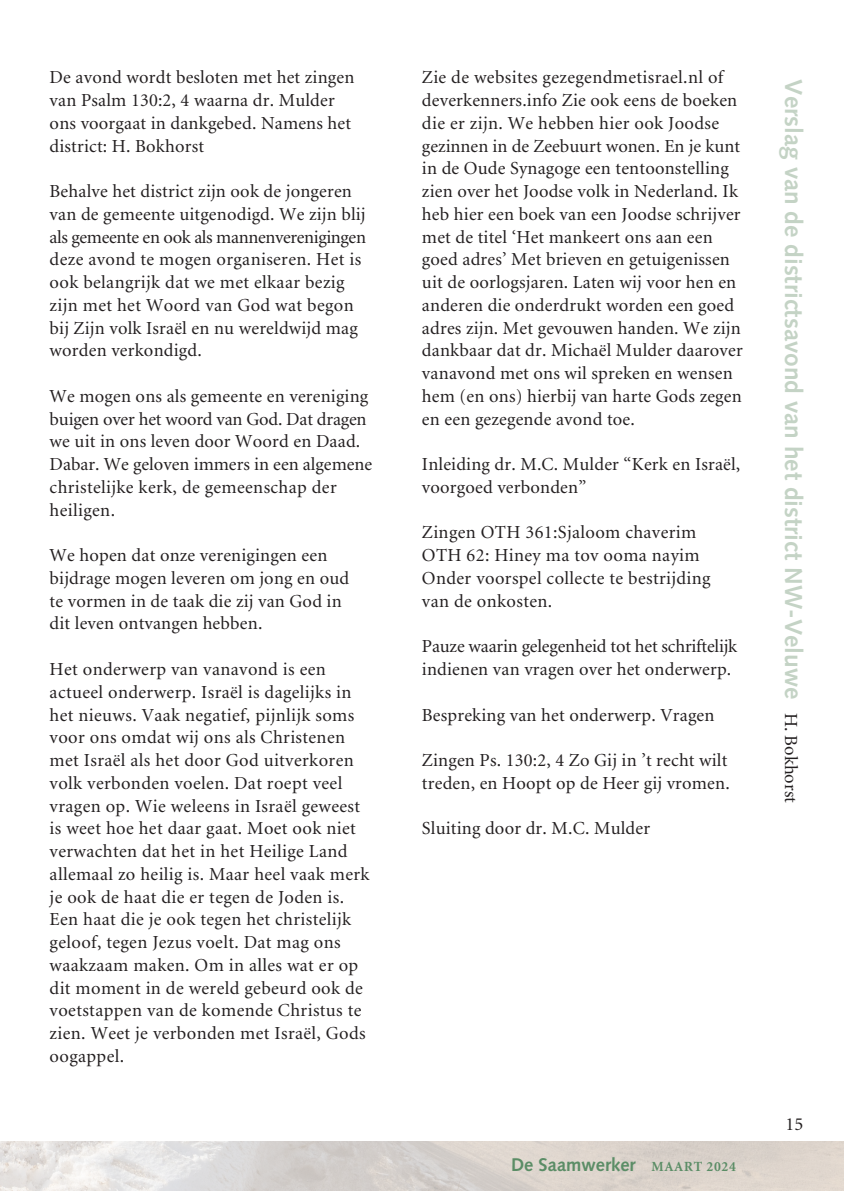
<style>
.page{position:relative;width:844px;height:1191px;background:#fff}
.page>*{position:absolute;margin:0;border:0;box-sizing:border-box;transform-origin:0 0}
.Title_Side{font:700 24.5px "Syntax";color:#c4d3c5}
.Body_Text{font:18.38px/22.8px "Minion";letter-spacing:.01em;color:#231f20}
.Body_Text-2{font:18.38px/22.8px "Minion";letter-spacing:-.01em;color:#231f20}
.t1{font:700 18.38px "Syntax";color:#5b8d66}
.s1{font-family:"Minion";font-weight:400;font-size:18.38px;color:#231f20}
.s2{font-family:"Minion";font-size:14px}
</style>
<div class="page">
<img style="left:0;top:1141px;width:843px;height:50px">
<div style="left:422px;top:1153px;width:322px;height:25px;background:#dbd3cc"></div>
<p class="Body_Text" style="left:50px;top:67px;width:306px">De avond wordt besloten met het zingen van Psalm 130:2, 4 waarna dr. Mulder ons voorgaat in dankgebed. Namens het district: H. Bokhorst</p>
<p class="Body_Text" style="left:50px;top:180px;width:318px">Behalve het district zijn ook de jongeren van de gemeente uitgenodigd. We zijn blij als gemeente en ook als mannenverenigingen deze avond te mogen organiseren. Het is ook belangrijk dat we met elkaar bezig zijn met het Woord van God wat begon bij Zijn volk Israël en nu wereldwijd mag worden verkondigd.</p>
<p class="Body_Text" style="left:50px;top:385px;width:324px">We mogen ons als gemeente en vereniging buigen over het woord van God. Dat dragen we uit in ons leven door Woord en Daad.<br>Dabar. We geloven immers in een algemene christelijke kerk, de gemeenschap der heiligen.</p>
<p class="Body_Text" style="left:50px;top:544px;width:279px">We hopen dat onze verenigingen een</p>
<p class="Body_Text" style="left:50px;top:567px;width:301px">bijdrage mogen leveren om jong en oud</p>
<p class="Body_Text" style="left:50px;top:590px;width:293px">te vormen in de taak die zij van God in</p>
<p class="Body_Text" style="left:50px;top:613px;width:214px">dit leven ontvangen hebben.</p>
<p class="Body_Text" style="left:50px;top:658px;width:321px">Het onderwerp van vanavond is een actueel onderwerp. Israël is dagelijks in het nieuws. Vaak negatief, pijnlijk soms voor ons omdat wij ons als Christenen met Israël als het door God uitverkoren volk verbonden voelen. Dat roept veel vragen op. Wie weleens in Israël geweest is weet hoe het daar gaat. Moet ook niet verwachten dat het in het Heilige Land allemaal zo heilig is. Maar heel vaak merk je ook de haat die er tegen de Joden is.<br>Een haat die je ook tegen het christelijk geloof, tegen Jezus voelt. Dat mag ons waakzaam maken. Om in alles wat er op dit moment in de wereld gebeurd ook de voetstappen van de komende Christus te zien. Weet je verbonden met Israël, Gods oogappel.</p>
<p class="Body_Text" style="left:422px;top:67px;width:322px">Zie de websites gezegendmetisrael.nl of deverkenners.info Zie ook eens de boeken die er zijn. We hebben hier ook Joodse gezinnen in de Zeebuurt wonen. En je kunt in de Oude Synagoge een tentoonstelling zien over het Joodse volk in Nederland. Ik heb hier een boek van een Joodse schrijver met de titel ‘Het mankeert ons aan een goed adres’ Met brieven en getuigenissen uit de oorlogsjaren. Laten wij voor hen en anderen die onderdrukt worden een goed adres zijn. Met gevouwen handen. We zijn dankbaar dat dr. Michaël Mulder daarover vanavond met ons wil spreken en wensen hem (en ons) hierbij van harte Gods zegen en een gezegende avond toe.</p>
<p class="Body_Text" style="left:422px;top:453px;width:320px">Inleiding dr. M.C. Mulder “Kerk en Israël, voorgoed verbonden”</p>
<p class="Body_Text" style="left:422px;top:522px;width:276px">Zingen OTH 361:Sjaloom chaverim</p>
<p class="Body_Text" style="left:422px;top:544px;width:279px">OTH 62: Hiney ma tov ooma nayim</p>
<p class="Body_Text" style="left:422px;top:567px;width:290px">Onder voorspel collecte te bestrijding van de onkosten.</p>
<p class="Body_Text-2" style="left:422px;top:635px;width:317px">Pauze waarin gelegenheid tot het schriftelijk indienen van vragen over het onderwerp.</p>
<p class="Body_Text" style="left:422px;top:704px;width:294px">Bespreking van het onderwerp. Vragen</p>
<p class="Body_Text" style="left:422px;top:749px;width:309px">Zingen Ps. 130:2, 4 Zo Gij in ’t recht wilt treden, en Hoopt op de Heer gij vromen.</p>
<p class="Body_Text" style="left:422px;top:817px;width:229px">Sluiting door dr. M.C. Mulder</p>
<p class="Title_Side" style="left:807px;top:79px;width:725px;rotate:90deg">Verslag van de districtsavond van het district NW-Veluwe <span class="s1">H. Bokhorst</span></p>
<p class="t1" style="left:511px;top:1154px;width:226px">De Saamwerker <span class="s2">MAART 2024</span></p>
<p class="Body_Text" style="left:785px;top:1113px;width:19px">15</p>
</div>
